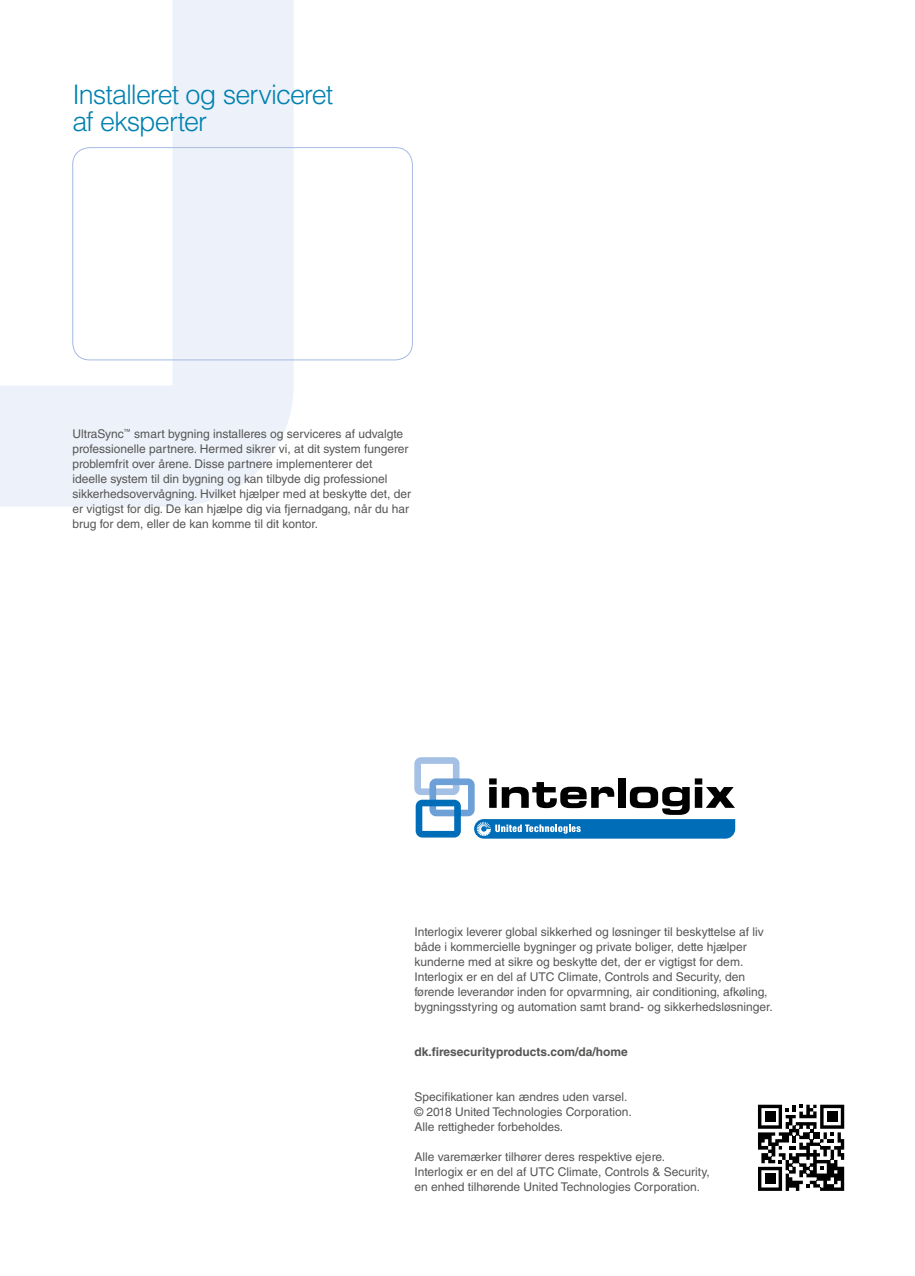
<style>
.page{position:relative;width:915px;height:1276px;background:#fff}
.page>*{position:absolute;margin:0;border:0;box-sizing:border-box;transform-origin:0 0}
.t1{font:300 27px/27px "Helvetica LT Std";letter-spacing:-.035em;color:#0081b0}
.t2{font:12px/15px "Helvetica LT Std";color:#565655}
.t3{font:700 12px "Helvetica LT Std";color:#565655}
</style>
<div class="page">
<svg style="left:0;top:0;width:293px;height:507px;fill:#edf1f9"></svg>
<svg style="left:414px;top:757px;width:321px;height:81px"></svg>
<div style="left:72px;top:147px;width:340px;height:213px;border:1px solid #a4bbe2;border-radius:17px"></div>
<svg style="left:757px;top:1104px;width:86px;height:87px"></svg>
<div style="left:764px;top:1111px;width:11px;height:11px;background:#000"></div>
<div style="left:826px;top:1111px;width:11px;height:11px;background:#000"></div>
<div style="left:764px;top:1173px;width:11px;height:11px;background:#000"></div>
<h1 class="t1" style="left:72px;top:81px;width:262px">Installeret og serviceret af eksperter</h1>
<p class="t2" style="left:72px;top:426px;width:340px">UltraSync<sup>™</sup> smart bygning installeres og serviceres af udvalgte professionelle partnere. Hermed sikrer vi, at dit system fungerer problemfrit over årene. Disse partnere implementerer det<br>ideelle system til din bygning og kan tilbyde dig professionel sikkerhedsovervågning. Hvilket hjælper med at beskytte det, der er vigtigst for dig. De kan hjælpe dig via fjernadgang, når du har brug for dem, eller de kan komme til dit kontor.</p>
<p class="t2" style="left:414px;top:924px;width:360px">Interlogix leverer global sikkerhed og løsninger til beskyttelse af liv både i kommercielle bygninger og private boliger, dette hjælper kunderne med at sikre og beskytte det, der er vigtigst for dem.<br>Interlogix er en del af UTC Climate, Controls and Security, den førende leverandør inden for opvarmning, air conditioning, afkøling, bygningsstyring og automation samt brand- og sikkerhedsløsninger.</p>
<p class="t3" style="left:414px;top:1044px;width:215px">dk.firesecurityproducts.com/da/home</p>
<p class="t2" style="left:414px;top:1089px;width:219px">Specifikationer kan ændres uden varsel. © 2018 United Technologies Corporation.<br>Alle rettigheder forbeholdes.</p>
<p class="t2" style="left:414px;top:1149px;width:297px">Alle varemærker tilhører deres respektive ejere.<br>Interlogix er en del af UTC Climate, Controls &amp; Security, en enhed tilhørende United Technologies Corporation.</p>
</div>
